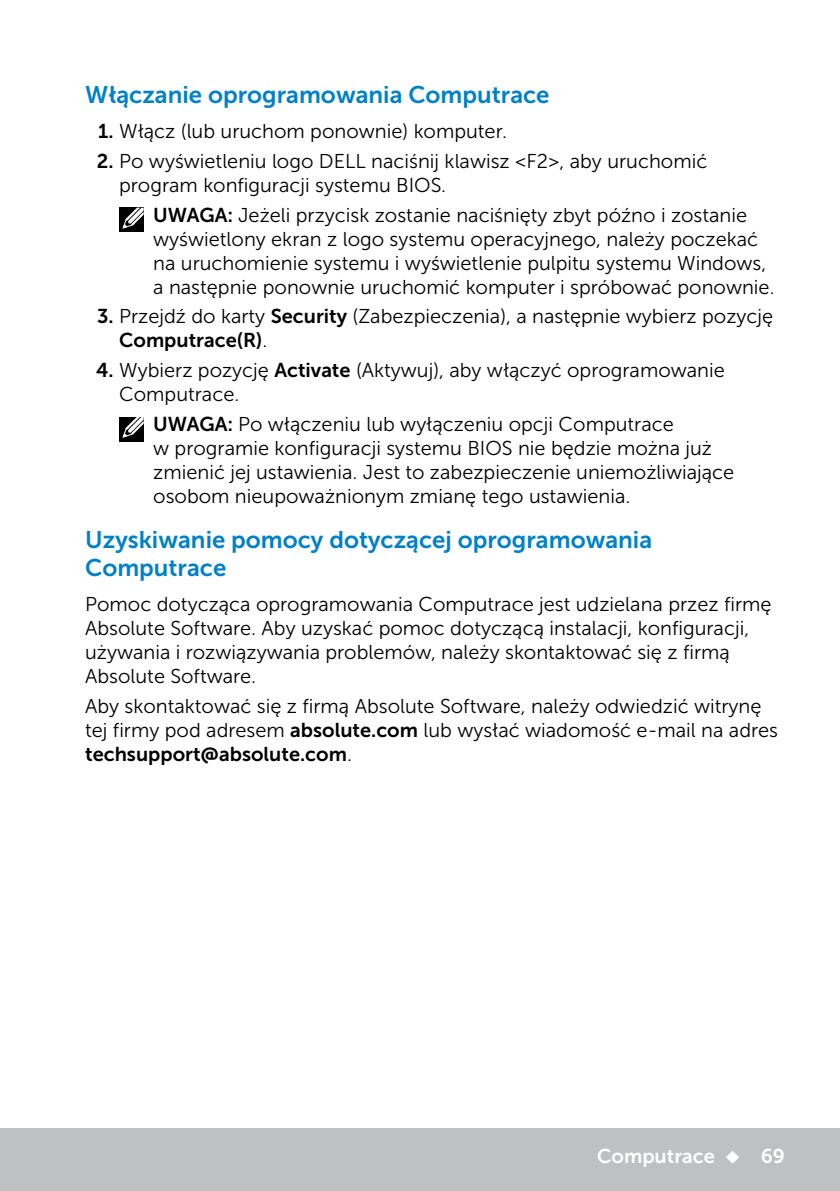
<style>
.page{position:relative;width:840px;height:1191px;background:#fff}
.page>*{position:absolute;margin:0;border:0;box-sizing:border-box;transform-origin:0 0}
.t1{font:24px/28px "Museo Sans For Dell 700";color:#0081c6}
.t2{font:20px/24px "Museo Sans For Dell 300";color:#000}
.t3{font:20px "Museo Sans For Dell 700";color:#000}
.t4{font:20px "Museo Sans For Dell 700";color:#fff}
.s1{font-family:"Museo Sans For Dell 700"}
.s2{font-family:"Museo Sans For Dell 300"}
</style>
<div class="page">
<div style="left:0;top:1128px;width:839px;height:63px;background:#bec0c2"></div>
<div style="left:119px;top:208px;width:24px;height:24px;background:#000"></div>
<svg style="left:122px;top:208px;width:22px;height:21px"></svg>
<div style="left:119px;top:417px;width:24px;height:24px;background:#000"></div>
<svg style="left:122px;top:417px;width:22px;height:21px"></svg>
<p class="t1" style="left:85px;top:81px;width:465px">Włączanie oprogramowania Computrace</p>
<p class="t2" style="left:98px;top:120px;width:410px"><span class="s1">1.</span> Włącz (lub uruchom ponownie) komputer.</p>
<p class="t2" style="left:119px;top:149px;width:589px;text-indent:-22px"><span class="s1">2.</span> Po wyświetleniu logo DELL naciśnij klawisz &lt;F2&gt;, aby uruchomić program konfiguracji systemu BIOS.</p>
<p class="t2" style="left:153px;top:203px;width:622px"><span class="s1">UWAGA:</span> Jeżeli przycisk zostanie naciśnięty zbyt późno i zostanie wyświetlony ekran z logo systemu operacyjnego, należy poczekać na uruchomienie systemu i wyświetlenie pulpitu systemu Windows, a następnie ponownie uruchomić komputer i spróbować ponownie.</p>
<p class="t2" style="left:97px;top:305px;width:677px"><span class="s1">3.</span> Przejdź do karty <span class="s1">Security</span> (Zabezpieczenia), a następnie wybierz pozycję</p>
<p class="t3" style="left:119px;top:329px;width:150px">Computrace(R)<span class="s2">.</span></p>
<p class="t2" style="left:119px;top:358px;width:607px;text-indent:-23px"><span class="s1">4.</span> Wybierz pozycję <span class="s1">Activate</span> (Aktywuj), aby włączyć oprogramowanie<br>Computrace.</p>
<p class="t2" style="left:153px;top:412px;width:582px"><span class="s1">UWAGA:</span> Po włączeniu lub wyłączeniu opcji Computrace<br>w programie konfiguracji systemu BIOS nie będzie można już zmienić jej ustawienia. Jest to zabezpieczenie uniemożliwiające osobom nieupoważnionym zmianę tego ustawienia.</p>
<p class="t1" style="left:85px;top:525px;width:568px">Uzyskiwanie pomocy dotyczącej oprogramowania<br>Computrace</p>
<p class="t2" style="left:85px;top:592px;width:687px">Pomoc dotycząca oprogramowania Computrace jest udzielana przez firmę Absolute Software. Aby uzyskać pomoc dotyczącą instalacji, konfiguracji, używania i rozwiązywania problemów, należy skontaktować się z firmą Absolute Software.</p>
<p class="t2" style="left:85px;top:694px;width:694px">Aby skontaktować się z firmą Absolute Software, należy odwiedzić witrynę tej firmy pod adresem <span class="s1">absolute.com</span> lub wysłać wiadomość e-mail na adres</p>
<p class="t3" style="left:85px;top:743px;width:268px">techsupport@absolute.com<span class="s2">.</span></p>
<p class="t4" style="left:597px;top:1144px;width:189px">Computrace ◆ 69</p>
</div>
